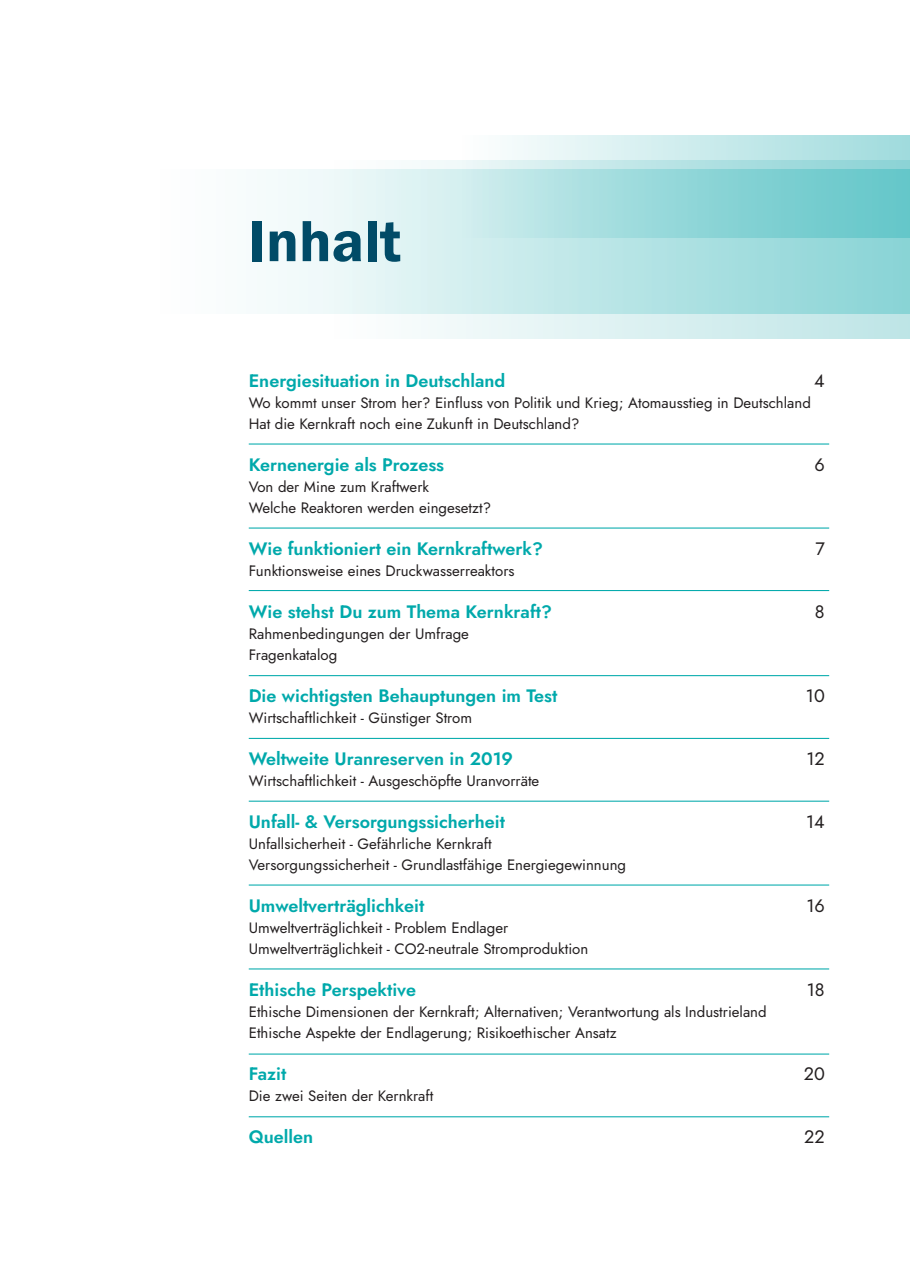
<style>
.page{position:relative;width:910px;height:1280px;background:#fff}
.page>*{position:absolute;margin:0;border:0;box-sizing:border-box;transform-origin:0 0}
.t1{font:60px "Franklin Gothic URW Dem";color:#014b67}
.Contents{font:600 18px "Jost";color:#00a9ab}
.Contents-2{font:18px "Jost";color:#231f20}
.Contents-3{font:15px "Jost";color:#231f20}
</style>
<div class="page">
<div style="left:335px;top:161px;width:575px;height:178px;background:linear-gradient(to right,#fdfefe,#bee5e6)"></div>
<svg style="left:462px;top:135px;width:448px;height:35px;background:#c7e9ea"></svg>
<hr style="left:249px;top:443px;width:580px;height:2px;background:#00a9ab">
<hr style="left:249px;top:590px;width:580px;height:1px;background:#00a9ab">
<hr style="left:249px;top:738px;width:580px;height:1px;background:#00a9ab">
<hr style="left:249px;top:527px;width:580px;height:2px;background:#00a9ab">
<hr style="left:249px;top:675px;width:580px;height:1px;background:#00a9ab">
<hr style="left:249px;top:801px;width:580px;height:1px;background:#00a9ab">
<hr style="left:249px;top:884px;width:580px;height:1px;background:#00a9ab">
<hr style="left:249px;top:968px;width:580px;height:1px;background:#00a9ab">
<hr style="left:249px;top:1053px;width:580px;height:1px;background:#00a9ab">
<hr style="left:249px;top:1116px;width:580px;height:1px;background:#00a9ab">
<svg style="left:266px;top:170px;width:644px;height:144px;background:#b8e5e6"></svg>
<p class="t1" style="left:249px;top:204px;width:154px">Inhalt</p>
<p class="Contents" style="left:249px;top:369px;width:258px">Energiesituation in Deutschland</p>
<p class="Contents-2" style="left:814px;top:369px;width:12px">4</p>
<p class="Contents-3" style="left:249px;top:393px;width:564px">Wo kommt unser Strom her? Einfluss von Politik und Krieg; Atomausstieg in Deutschland</p>
<p class="Contents-3" style="left:249px;top:414px;width:332px">Hat die Kernkraft noch eine Zukunft in Deutschland?</p>
<p class="Contents" style="left:249px;top:453px;width:197px">Kernenergie als Prozess</p>
<p class="Contents-2" style="left:814px;top:453px;width:12px">6</p>
<p class="Contents-3" style="left:249px;top:477px;width:182px">Von der Mine zum Kraftwerk</p>
<p class="Contents-3" style="left:249px;top:498px;width:244px">Welche Reaktoren werden eingesetzt?</p>
<p class="Contents" style="left:249px;top:537px;width:296px">Wie funktioniert ein Kernkraftwerk?</p>
<p class="Contents-2" style="left:815px;top:537px;width:11px">7</p>
<p class="Contents-3" style="left:249px;top:561px;width:267px">Funktionsweise eines Druckwasserreaktors</p>
<p class="Contents" style="left:249px;top:600px;width:305px">Wie stehst Du zum Thema Kernkraft?</p>
<p class="Contents-2" style="left:815px;top:600px;width:11px">8</p>
<p class="Contents-3" style="left:249px;top:624px;width:222px">Rahmenbedingungen der Umfrage</p>
<p class="Contents-3" style="left:249px;top:645px;width:90px">Fragenkatalog</p>
<p class="Contents" style="left:249px;top:684px;width:310px">Die wichtigsten Behauptungen im Test</p>
<p class="Contents-2" style="left:806px;top:684px;width:20px">10</p>
<p class="Contents-3" style="left:249px;top:708px;width:225px">Wirtschaftlichkeit - Günstiger Strom</p>
<p class="Contents" style="left:249px;top:747px;width:266px">Weltweite Uranreserven in 2019</p>
<p class="Contents-2" style="left:806px;top:747px;width:20px">12</p>
<p class="Contents-3" style="left:249px;top:771px;width:292px">Wirtschaftlichkeit - Ausgeschöpfte Uranvorräte</p>
<p class="Contents" style="left:249px;top:810px;width:258px">Unfall- &amp; Versorgungssicherheit</p>
<p class="Contents-2" style="left:806px;top:810px;width:20px">14</p>
<p class="Contents-3" style="left:249px;top:834px;width:244px">Unfallsicherheit - Gefährliche Kernkraft</p>
<p class="Contents-3" style="left:249px;top:855px;width:379px">Versorgungssicherheit - Grundlastfähige Energiegewinnung</p>
<p class="Contents" style="left:249px;top:894px;width:177px">Umweltverträglichkeit</p>
<p class="Contents-2" style="left:806px;top:894px;width:20px">16</p>
<p class="Contents-3" style="left:249px;top:918px;width:261px">Umweltverträglichkeit - Problem Endlager</p>
<p class="Contents-3" style="left:249px;top:939px;width:341px">Umweltverträglichkeit - CO2-neutrale Stromproduktion</p>
<p class="Contents" style="left:249px;top:978px;width:169px">Ethische Perspektive</p>
<p class="Contents-2" style="left:807px;top:978px;width:19px">18</p>
<p class="Contents-3" style="left:249px;top:1002px;width:519px">Ethische Dimensionen der Kernkraft; Alternativen; Verantwortung als Industrieland</p>
<p class="Contents-3" style="left:249px;top:1023px;width:369px">Ethische Aspekte der Endlagerung; Risikoethischer Ansatz</p>
<p class="Contents" style="left:249px;top:1062px;width:39px">Fazit</p>
<p class="Contents-2" style="left:804px;top:1062px;width:23px">20</p>
<p class="Contents-3" style="left:249px;top:1086px;width:186px">Die zwei Seiten der Kernkraft</p>
<p class="Contents" style="left:249px;top:1125px;width:66px">Quellen</p>
<p class="Contents-2" style="left:804px;top:1125px;width:22px">22</p>
</div>
